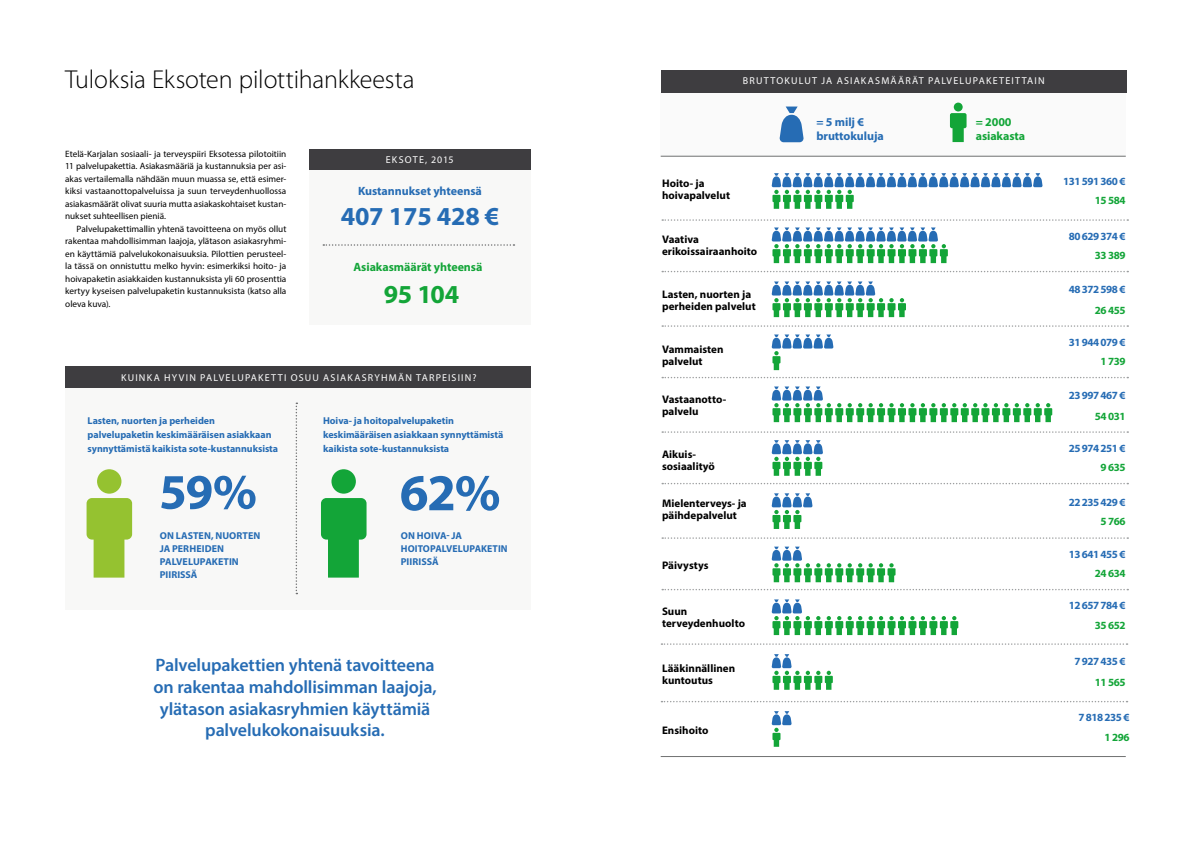
<style>
.page{position:relative;width:1191px;height:842px;background:#fff}
.page>*{position:absolute;margin:0;border:0;box-sizing:border-box;transform-origin:0 0}
.t1{font:700 52px "Myriad Pro";color:#266cb4}
.t2{font:700 50px "Myriad Pro";color:#266cb4}
.t3{font:300 26px "Myriad Pro";letter-spacing:-.01em;color:#000}
.t4{font:700 26px "Myriad Pro";letter-spacing:-.005em;color:#266cb4}
.t5{font:700 26px "Myriad Pro";color:#13a538}
.t6{font:600 18px/21.6px "Myriad Pro";letter-spacing:-.01em;color:#266cb4;text-align:center}
.t7{font:700 12px/14px "Myriad Pro";letter-spacing:-.005em;color:#266cb4}
.t8{font:700 12px/14px "Myriad Pro";letter-spacing:-.005em;color:#13a538}
.t9{font:700 11px/12px "Myriad Pro";color:#000}
.t10{font:700 11px "Myriad Pro";letter-spacing:-.04em;color:#266cb4}
.t11{font:700 11px "Myriad Pro";letter-spacing:-.04em;color:#13a538}
.t12{font:700 10px/13px "Myriad Pro";letter-spacing:-.005em;color:#266cb4}
.t13{font:10px "Myriad Pro";letter-spacing:.12em;color:#fff}
.t14{font:9.2px/12.5px "Myriad Pro";color:#000;text-align:justify}
</style>
<div class="page">
<div style="left:309px;top:169px;width:221px;height:155px;background:#f8f8f7"></div>
<div style="left:65px;top:387px;width:465px;height:223px;background:#f8f8f7"></div>
<svg style="left:296px;top:403px;width:1px;height:191px"></svg>
<svg style="left:323px;top:244px;width:191px;height:2px"></svg>
<div style="left:309px;top:149px;width:221px;height:21px;background:#3e3d40"></div>
<div style="left:65px;top:367px;width:465px;height:21px;background:#3e3d40"></div>
<div style="left:660px;top:92px;width:465px;height:65px;background:#fafafa"></div>
<svg style="left:662px;top:219px;width:466px;height:2px"></svg>
<svg style="left:662px;top:431px;width:466px;height:2px"></svg>
<svg style="left:662px;top:325px;width:466px;height:2px"></svg>
<svg style="left:662px;top:537px;width:466px;height:2px"></svg>
<svg style="left:661px;top:701px;width:466px;height:1px"></svg>
<svg style="left:662px;top:271px;width:466px;height:1px"></svg>
<svg style="left:662px;top:483px;width:466px;height:1px"></svg>
<svg style="left:661px;top:643px;width:466px;height:2px"></svg>
<svg style="left:662px;top:377px;width:466px;height:1px"></svg>
<svg style="left:662px;top:589px;width:466px;height:1px"></svg>
<hr style="left:660px;top:756px;width:465px;height:1px;background:#707172">
<hr style="left:660px;top:156px;width:465px;height:1px;background:#707172">
<div style="left:661px;top:70px;width:465px;height:22px;background:#3e3d40"></div>
<svg style="left:771px;top:173px;width:271px;height:36px"></svg>
<svg style="left:771px;top:281px;width:135px;height:36px"></svg>
<svg style="left:771px;top:493px;width:41px;height:36px"></svg>
<svg style="left:771px;top:440px;width:52px;height:36px"></svg>
<svg style="left:771px;top:599px;width:187px;height:36px"></svg>
<svg style="left:771px;top:227px;width:177px;height:36px"></svg>
<svg style="left:771px;top:386px;width:281px;height:36px"></svg>
<svg style="left:771px;top:334px;width:62px;height:36px"></svg>
<svg style="left:771px;top:654px;width:62px;height:36px"></svg>
<svg style="left:771px;top:547px;width:124px;height:35px"></svg>
<svg style="left:771px;top:711px;width:20px;height:36px"></svg>
<svg style="left:779px;top:107px;width:25px;height:35px"></svg>
<div style="left:953px;top:103px;width:9px;height:8px;background:#13a538;border-radius:50%"></div>
<svg style="left:950px;top:113px;width:16px;height:29px"></svg>
<div style="left:97px;top:469px;width:24px;height:25px;background:#95c230;border-radius:50%"></div>
<svg style="left:87px;top:498px;width:45px;height:80px;background:#a4ca4f"></svg>
<div style="left:331px;top:469px;width:25px;height:25px;background:#13a538;border-radius:50%"></div>
<svg style="left:321px;top:498px;width:45px;height:80px"></svg>
<h3 class="t3" style="left:65px;top:63px;width:351px">Tuloksia Eksoten pilottihankkeesta</h3>
<p class="t14" style="left:65px;top:147px;width:223px">Etelä-Karjalan sosiaali- ja terveyspiiri Eksotessa pilotoitiin 11 palvelupakettia. Asiakasmääriä ja kustannuksia per asi&shy;akas vertailemalla nähdään muun muassa se, että esimer&shy;kiksi vastaanottopalveluissa ja suun terveydenhuollossa asiakasmäärät olivat suuria mutta asiakaskohtaiset kustan&shy;nukset suhteellisen pieniä.</p>
<p class="t14" style="left:65px;top:222px;width:223px;text-indent:11px">Palvelupakettimallin yhtenä tavoitteena on myös ollut rakentaa mahdollisimman laajoja, ylätason asiakasryhmi&shy;en käyttämiä palvelukokonaisuuksia. Pilottien perusteel&shy;la tässä on onnistuttu melko hyvin: esimerkiksi hoito- ja hoivapaketin asiakkaiden kustannuksista yli 60 prosenttia kertyy kyseisen palvelupaketin kustannuksista (katso alla oleva kuva).</p>
<p class="t13" style="left:386px;top:154px;width:69px">EKSOTE, 2015</p>
<h3 class="t7" style="left:358px;top:184px;width:125px">Kustannukset yhteensä</h3>
<h3 class="t4" style="left:341px;top:200px;width:160px">407 175 428 €</h3>
<h3 class="t8" style="left:353px;top:259px;width:130px">Asiakasmäärät yhteensä</h3>
<h3 class="t5" style="left:384px;top:277px;width:77px">95 104</h3>
<p class="t13" style="left:121px;top:371px;width:357px">KUINKA HYVIN PALVELUPAKETTI OSUU ASIAKASRYHMÄN TARPEISIIN?</p>
<p class="t12" style="left:88px;top:414px;width:192px;line-height:14px">Lasten, nuorten ja perheiden palvelupaketin keskimääräisen asiakkaan synnyttämistä kaikista sote-kustannuksista</p>
<p class="t12" style="left:323px;top:414px;width:182px;line-height:14px">Hoiva- ja hoitopalvelupaketin keskimääräisen asiakkaan synnyttämistä kaikista sote-kustannuksista</p>
<h2 class="t2" style="left:159px;top:459px;width:99px">59%</h2>
<h1 class="t1" style="left:400px;top:459px;width:102px">62%</h1>
<p class="t12" style="left:160px;top:529px;width:102px">ON LASTEN, NUORTEN<br>JA PERHEIDEN<br>PALVELUPAKETIN<br>PIIRISSÄ</p>
<p class="t12" style="left:401px;top:529px;width:108px">ON HOIVA- JA<br>HOITOPALVELUPAKETIN<br>PIIRISSÄ</p>
<h3 class="t6" style="left:153px;top:654px;width:285px">Palvelupakettien yhtenä tavoitteena on rakentaa mahdollisimman laajoja, ylätason asiakasryhmien käyttämiä palvelukokonaisuuksia.</h3>
<p class="t13" style="left:743px;top:75px;width:303px">BRUTTOKULUT JA ASIAKASMÄÄRÄT PALVELUPAKETEITTAIN</p>
<h3 class="t7" style="left:816px;top:115px;width:69px">= 5 milj € bruttokuluja</h3>
<h3 class="t8" style="left:975px;top:114px;width:51px">= 2000 asiakasta</h3>
<p class="t9" style="left:662px;top:177px;width:70px">Hoito- ja hoivapalvelut</p>
<p class="t10" style="left:1063px;top:174px;width:64px">131 591 360 €</p>
<p class="t11" style="left:1095px;top:193px;width:32px">15 584</p>
<p class="t9" style="left:662px;top:233px;width:97px">Vaativa erikoissairaanhoito</p>
<p class="t10" style="left:1068px;top:229px;width:58px">80 629 374 €</p>
<p class="t11" style="left:1095px;top:249px;width:32px">33 389</p>
<p class="t9" style="left:662px;top:288px;width:95px">Lasten, nuorten ja perheiden palvelut</p>
<p class="t10" style="left:1068px;top:282px;width:58px">48 372 598 €</p>
<p class="t11" style="left:1095px;top:303px;width:32px">26 455</p>
<p class="t9" style="left:662px;top:342px;width:63px">Vammaisten palvelut</p>
<p class="t10" style="left:1068px;top:335px;width:58px">31 944 079 €</p>
<p class="t11" style="left:1100px;top:354px;width:26px">1 739</p>
<p class="t9" style="left:662px;top:393px;width:66px">Vastaanotto&shy;palvelu</p>
<p class="t10" style="left:1068px;top:388px;width:58px">23 997 467 €</p>
<p class="t11" style="left:1095px;top:409px;width:32px">54 031</p>
<p class="t9" style="left:662px;top:448px;width:54px">Aikuis&shy;sosiaalityö</p>
<p class="t10" style="left:1068px;top:441px;width:58px">25 974 251 €</p>
<p class="t11" style="left:1100px;top:460px;width:26px">9 635</p>
<p class="t9" style="left:662px;top:497px;width:86px">Mielenterveys- ja päihdepalvelut</p>
<p class="t9" style="left:662px;top:559px;width:48px">Päivystys</p>
<p class="t10" style="left:1068px;top:495px;width:58px">22 235 429 €</p>
<p class="t11" style="left:1100px;top:514px;width:26px">5 766</p>
<p class="t10" style="left:1068px;top:547px;width:58px">13 641 455 €</p>
<p class="t11" style="left:1095px;top:566px;width:32px">24 634</p>
<p class="t9" style="left:662px;top:605px;width:84px">Suun terveydenhuolto</p>
<p class="t10" style="left:1068px;top:598px;width:58px">12 657 784 €</p>
<p class="t11" style="left:1095px;top:618px;width:32px">35 652</p>
<p class="t9" style="left:662px;top:662px;width:75px">Lääkinnällinen kuntoutus</p>
<p class="t10" style="left:1074px;top:654px;width:53px">7 927 435 €</p>
<p class="t11" style="left:1095px;top:675px;width:32px">11 565</p>
<p class="t10" style="left:1078px;top:710px;width:53px">7 818 235 €</p>
<p class="t9" style="left:662px;top:724px;width:48px">Ensihoito</p>
<p class="t11" style="left:1104px;top:730px;width:26px">1 296</p>
</div>
